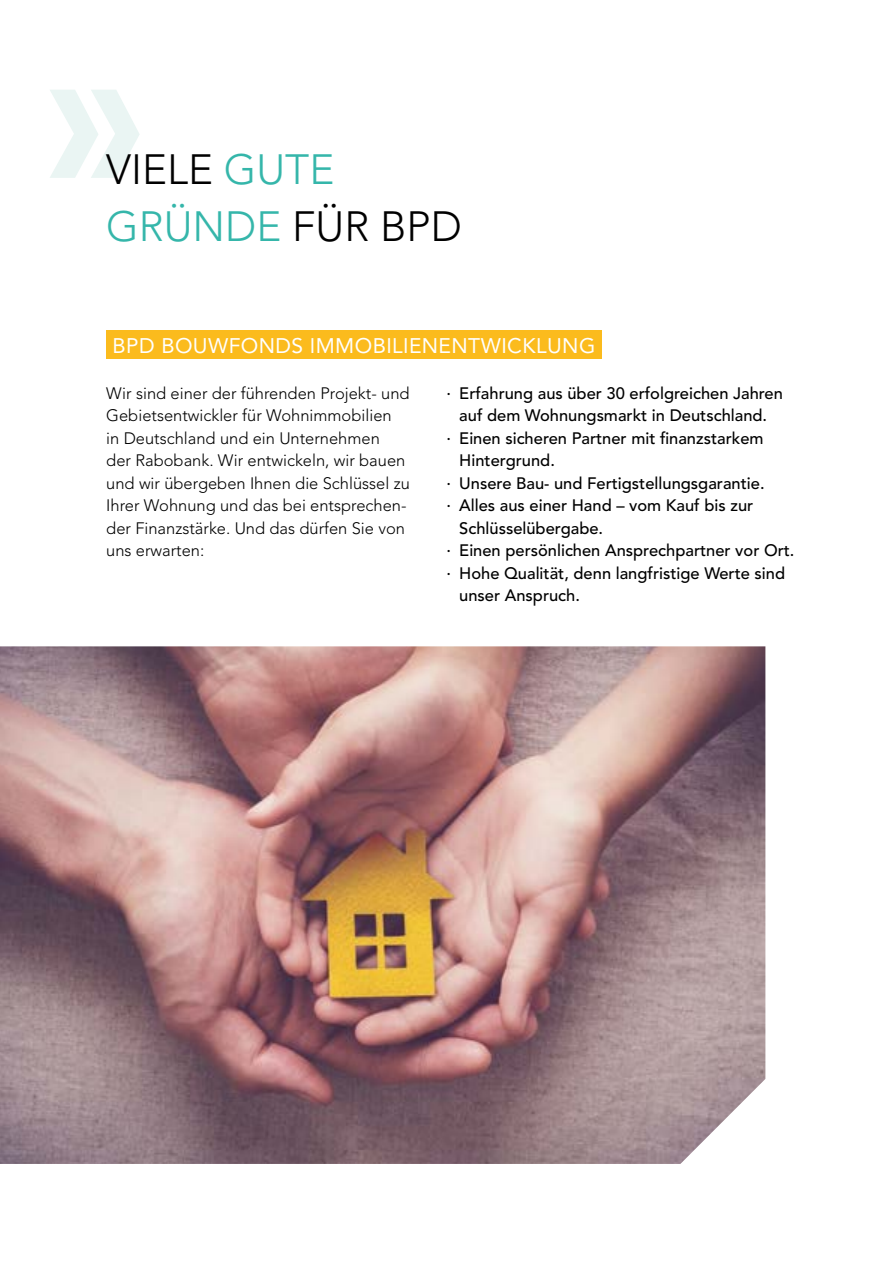
<style>
.page{position:relative;width:893px;height:1263px;background:#fff}
.page>*{position:absolute;margin:0;border:0;box-sizing:border-box;transform-origin:0 0}
.t1{font:300 42px/57px "Avenir LT Std";color:#000}
.t2{font:21px "Avenir LT Std";letter-spacing:.02em;color:#fff}
.t3{font:500 16.5px "Avenir LT Std";color:#000}
.t4{font:300 16.5px/22.5px "Avenir LT Std";color:#000}
.s1{color:#35b6aa}
</style>
<div class="page">
<img style="left:0;top:646px;width:765px;height:518px">
<svg style="left:50px;top:90px;width:90px;height:88px"></svg>
<div style="left:106px;top:330px;width:496px;height:29px;background:#fbbb1d"></div>
<h1 class="t1" style="left:106px;top:141px;width:357px">VIELE <span class="s1">GUTE<br>GRÜNDE</span> FÜR BPD</h1>
<p class="t2" style="left:113px;top:333px;width:484px">BPD BOUWFONDS IMMOBILIENENTWICKLUNG</p>
<p class="t4" style="left:106px;top:382px;width:305px">Wir sind einer der führenden Projekt- und Gebietsentwickler für Wohnimmobilien<br>in Deutschland und ein Unternehmen<br>der Rabobank. Wir entwickeln, wir bauen und wir übergeben Ihnen die Schlüssel zu Ihrer Wohnung und das bei entsprechen&shy;der Finanzstärke. Und das dürfen Sie von uns erwarten:</p>
<p class="t3" style="left:446px;top:384px;width:338px">· Erfahrung aus über 30 erfolgreichen Jahren</p>
<p class="t3" style="left:459px;top:406px;width:309px">auf dem Wohnungsmarkt in Deutschland.</p>
<p class="t3" style="left:446px;top:429px;width:319px">· Einen sicheren Partner mit finanzstarkem</p>
<p class="t3" style="left:459px;top:451px;width:97px">Hintergrund.</p>
<p class="t3" style="left:446px;top:474px;width:320px">· Unsere Bau- und Fertigstellungsgarantie.</p>
<p class="t3" style="left:446px;top:496px;width:308px">· Alles aus einer Hand – vom Kauf bis zur</p>
<p class="t3" style="left:459px;top:519px;width:145px">Schlüsselübergabe.</p>
<p class="t3" style="left:446px;top:541px;width:350px">· Einen persönlichen Ansprechpartner vor Ort.</p>
<p class="t3" style="left:446px;top:564px;width:340px">· Hohe Qualität, denn langfristige Werte sind</p>
<p class="t3" style="left:459px;top:586px;width:122px">unser Anspruch.</p>
</div>
